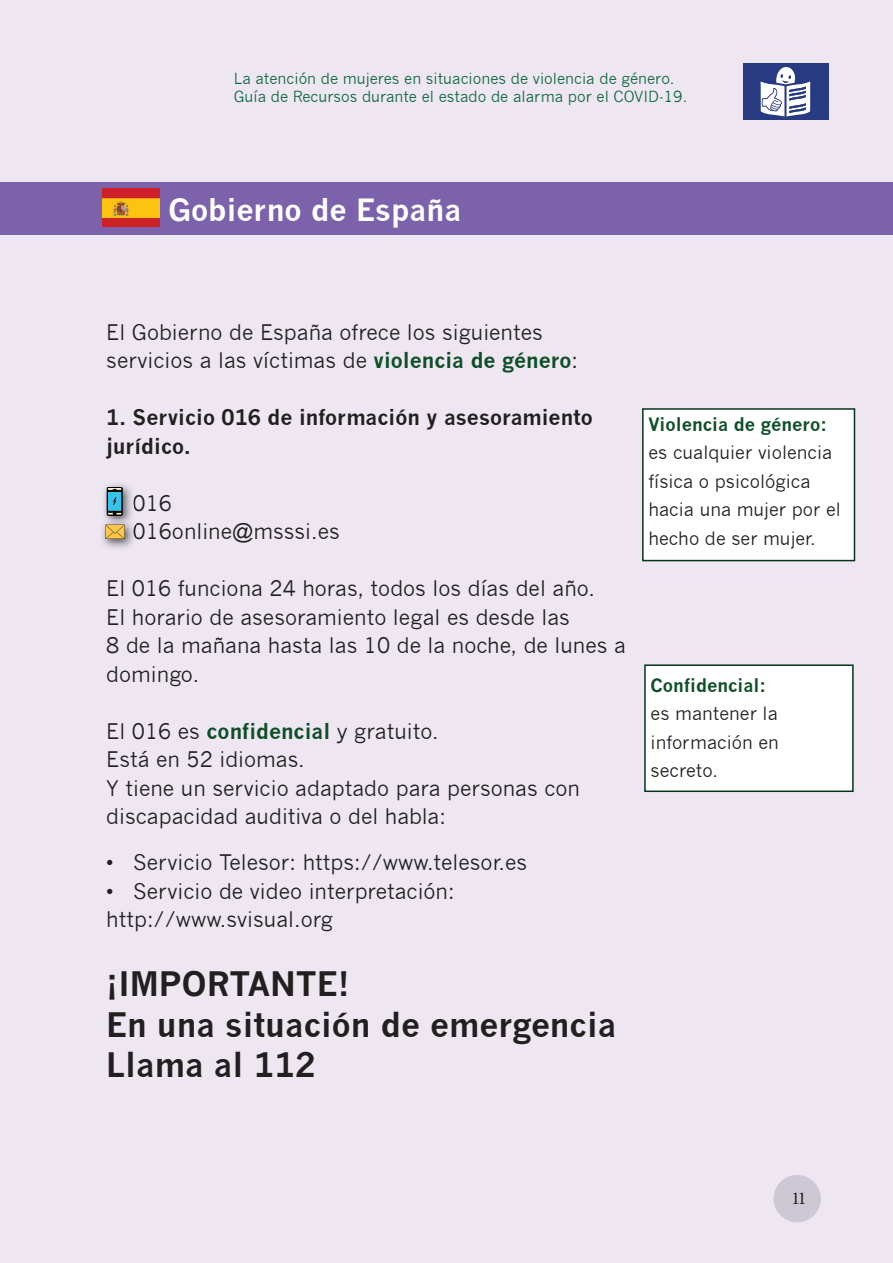
<style>
.page{position:relative;width:893px;height:1263px;background:#eee7f2}
.page>*{position:absolute;margin:0;border:0;box-sizing:border-box;transform-origin:0 0}
.t1{font:700 33px/40.5px "News Gothic";color:#231f20}
.t2{font:700 30px "News Gothic";color:#fff}
.t3{font:21px/28.5px "News Gothic";color:#231f20}
.t4{font:700 21px/28.5px "News Gothic";color:#231f20}
.t5{font:18px/28.5px "News Gothic";color:#231f20;text-align:justify}
.t6{font:700 18px "News Gothic";color:#0e4f27}
.t7{font:18px "Minion Pro";color:#231f20}
.t8{font:15px/18px "News Gothic";color:#0e683f}
.s1{font-weight:700;color:#0e4f27}
</style>
<div class="page">
<div style="left:773px;top:1175px;width:48px;height:47px;background:#cec8d4;border-radius:50%"></div>
<hr style="left:0;top:182px;width:1px;height:53px;background:#bd93c1">
<div style="left:743px;top:64px;width:86px;height:56px;background:#273a82"></div>
<svg style="left:761px;top:67px;width:49px;height:50px"></svg>
<div style="left:644px;top:664px;width:210px;height:128px;background:#fff;border:2px solid #043519"></div>
<div style="left:642px;top:408px;width:213px;height:153px;background:#fff;border:2px solid #043519"></div>
<div style="left:0;top:182px;width:893px;height:52px;background:#7b62ab"></div>
<img style="left:102px;top:188px;width:58px;height:39px">
<img style="left:104px;top:484px;width:28px;height:35px">
<img style="left:106px;top:495px;width:28px;height:16px">
<svg style="left:107px;top:487px;width:16px;height:29px"></svg>
<img style="left:102px;top:519px;width:30px;height:29px">
<img style="left:106px;top:524px;width:30px;height:19px">
<img style="left:106px;top:523px;width:28px;height:4px">
<svg style="left:105px;top:524px;width:20px;height:15px"></svg>
<p class="t8" style="left:234px;top:70px;width:455px">La atención de mujeres en situaciones de violencia de género.<br>Guía de Recursos durante el estado de alarma por el COVID-19.</p>
<h2 class="t2" style="left:169px;top:192px;width:294px">Gobierno de España</h2>
<p class="t3" style="left:106px;top:318px;width:473px">El Gobierno de España ofrece los siguientes servicios a las víctimas de <span class="s1">violencia de género</span>:</p>
<p class="t4" style="left:106px;top:403px;width:488px">1. Servicio 016 de información y asesoramiento jurídico.</p>
<p class="t3" style="left:133px;top:489px;width:209px">016<br>016online@msssi.es</p>
<p class="t3" style="left:106px;top:574px;width:521px">El 016 funciona 24 horas, todos los días del año.<br>El horario de asesoramiento legal es desde las<br>8 de la mañana hasta las 10 de la noche, de lunes a domingo.</p>
<p class="t3" style="left:106px;top:717px;width:475px">El 016 es <span class="s1">confidencial</span> y gratuito.<br>Está en 52 idiomas.<br>Y tiene un servicio adaptado para personas con discapacidad auditiva o del habla:</p>
<p class="t3" style="left:106px;top:848px;width:422px">• Servicio Telesor: https://www.telesor.es</p>
<p class="t3" style="left:106px;top:877px;width:350px">• Servicio de video interpretación: http://www.svisual.org</p>
<h1 class="t1" style="left:106px;top:963px;width:512px">¡IMPORTANTE!<br>En una situación de emergencia<br>Llama al 112</h1>
<p class="t6" style="left:648px;top:413px;width:180px">Violencia de género:</p>
<p class="t5" style="left:648px;top:438px;width:194px;text-align:left">es cualquier violencia física o psicológica hacia una mujer por el hecho de ser mujer.</p>
<p class="t6" style="left:651px;top:674px;width:117px">Confidencial:</p>
<p class="t5" style="left:651px;top:699px;width:130px">es mantener la información en secreto.</p>
<p class="t7" style="left:791px;top:1186px;width:16px">11</p>
</div>
